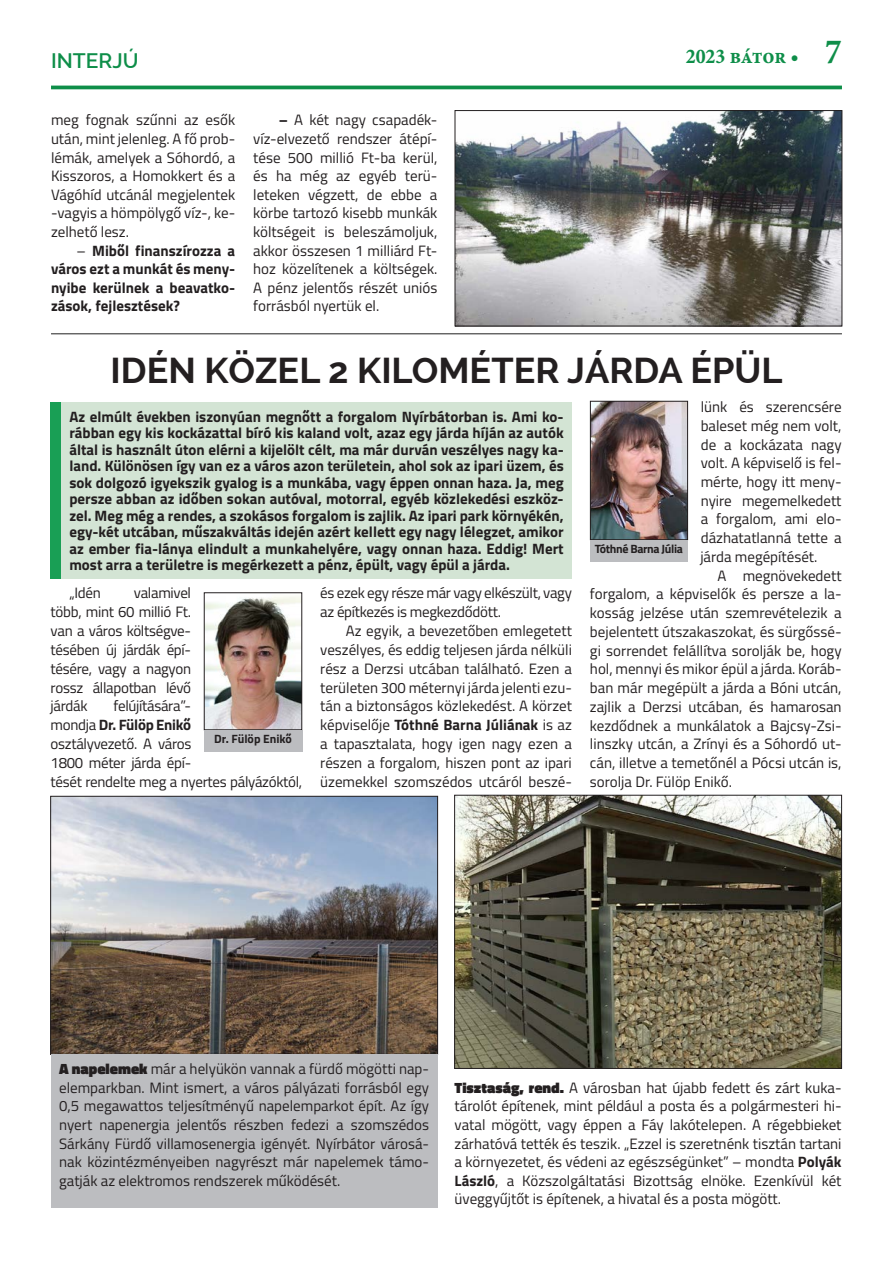
<style>
.page{position:relative;width:893px;height:1263px;background:#fff}
.page>*{position:absolute;margin:0;border:0;box-sizing:border-box;transform-origin:0 0}
.t1{font:700 36px "Raleway";color:#231f20}
.t2{font:21px "Minion Pro Bold Cn Capt";letter-spacing:-.005em;color:#0e8e49}
.t3{font:600 21px "Raleway";color:#0e8e49}
.t4{font:15px/18.8px "Titillium";color:#231f20;text-align:justify}
.t5{font:700 15px/16.5px "Titillium";color:#231f20;text-align:justify}
.t6{font:15px/18.9px "Titillium";letter-spacing:-.02em;color:#231f20}
.t7{font:700 12px "Titillium";letter-spacing:-.03em;color:#231f20}
.t8{font:700 12px "Titillium";color:#231f20}
.s1{font-size:35.55px}
.s2{font-weight:400}
.s3{font-weight:700}
.s4{font-weight:900}
</style>
<div class="page">
<hr style="left:51px;top:86px;width:791px;height:3px;background:#0e8e49">
<img style="left:457px;top:112px;width:383px;height:212px">
<div style="left:455px;top:110px;width:387px;height:216px;border:1px solid #231f20"></div>
<hr style="left:51px;top:333px;width:791px;height:1px;background:#202020">
<div style="left:51px;top:402px;width:521px;height:177px;background:#d3e4d4"></div>
<div style="left:51px;top:403px;width:10px;height:176px;background:#199f55"></div>
<img style="left:456px;top:797px;width:384px;height:270px">
<div style="left:454px;top:795px;width:388px;height:274px;border:1px solid #231f20"></div>
<img style="left:52px;top:798px;width:384px;height:254px">
<div style="left:50px;top:796px;width:388px;height:258px;border:1px solid #231f20"></div>
<div style="left:51px;top:1054px;width:387px;height:154px;background:#bcbdc0"></div>
<img style="left:592px;top:403px;width:94px;height:135px">
<div style="left:590px;top:401px;width:98px;height:139px;border:1px solid #231f20"></div>
<div style="left:590px;top:540px;width:98px;height:21px;background:#bcbdc0"></div>
<img style="left:206px;top:596px;width:94px;height:132px">
<div style="left:204px;top:592px;width:98px;height:138px;border:1px solid #231f20"></div>
<div style="left:204px;top:730px;width:98px;height:22px;background:#bcbdc0"></div>
<h2 class="t3" style="left:51px;top:48px;width:89px">INTERJÚ</h2>
<h2 class="t2" style="left:686px;top:42px;width:158px">2023 bátor • <span class="s1">7</span></h2>
<p class="t4" style="left:51px;top:110px;width:186px">meg fognak szűnni az esők után, mint jelenleg. A fő prob&shy;lémák, amelyek a Sóhordó, a Kisszoros, a Homokkert és a Vágóhíd utcánál megjelentek -vagyis a hömpölygő víz-, ke&shy;zelhető lesz.</p>
<p class="t5" style="left:51px;top:240px;width:186px;line-height:18.6px;text-indent:26px"><span class="s2">–</span> Miből finanszírozza a város ezt a munkát és men - nyibe kerülnek a beavatko&shy;zások, fejlesztések?</p>
<p class="t4" style="left:253px;top:110px;width:186px;text-indent:26px"><span class="s3">–</span> A két nagy csapadék&shy;víz-elvezető rendszer átépí&shy;tése 500 millió Ft-ba kerül, és ha még az egyéb terü&shy;leteken végzett, de ebbe a körbe tartozó kisebb munkák költségeit is beleszámoljuk, akkor összesen 1 milliárd Ft&shy;hoz közelítenek a költségek.<br>A pénz jelentős részét uniós forrásból nyertük el.</p>
<h1 class="t1" style="left:111px;top:349px;width:673px">IDÉN KÖZEL 2 KILOMÉTER JÁRDA ÉPÜL</h1>
<p class="t5" style="left:69px;top:407px;width:496px">Az elmúlt években iszonyúan megnőtt a forgalom Nyírbátorban is. Ami ko&shy;rábban egy kis kockázattal bíró kis kaland volt, azaz egy járda híján az autók által is használt úton elérni a kijelölt célt, ma már durván veszélyes nagy ka&shy;land. Különösen így van ez a város azon területein, ahol sok az ipari üzem, és sok dolgozó igyekszik gyalog is a munkába, vagy éppen onnan haza. Ja, meg persze abban az időben sokan autóval, motorral, egyéb közlekedési eszköz&shy;zel. Meg még a rendes, a szokásos forgalom is zajlik. Az ipari park környékén, egy-két utcában, műszakváltás idején azért kellett egy nagy lélegzet, amikor az ember fia-lánya elindult a munkahelyére, vagy onnan haza. Eddig! Mert most arra a területre is megérkezett a pénz, épült, vagy épül a járda.</p>
<p class="t4" style="left:69px;top:583px;width:33px">„Idén</p>
<p class="t4" style="left:51px;top:583px;width:142px;text-indent:83px">valamivel több, mint 60 millió Ft. van a város költségve&shy;tésében új járdák épí&shy;tésére, vagy a nagyon rossz állapotban lévő járdák</p>
<p class="t6" style="left:51px;top:696px;width:253px;text-indent:63px">felújítására”-<br>mondja <span class="s3">Dr. Fülöp Enikő<br></span>osztályvezető. A város<br>1800 méter járda épí-<br>tését rendelte meg a nyertes pályázóktól,</p>
<p class="t8" style="left:214px;top:730px;width:79px">Dr. Fülöp Enikő</p>
<p class="t6" style="left:320px;top:583px;width:253px">és ezek egy része már vagy elkészült, vagy az építkezés is megkezdődött.</p>
<p class="t4" style="left:320px;top:621px;width:253px;text-indent:26px">Az egyik, a bevezetőben emlegetett veszélyes, és eddig teljesen járda nélküli rész a Derzsi utcában található. Ezen a területen 300 méternyi járda jelenti ezu&shy;tán a biztonságos közlekedést. A körzet képviselője <span class="s3">Tóthné Barna Júliának</span> is az a tapasztalata, hogy igen nagy ezen a részen a forgalom, hiszen pont az ipari üzemekkel szomszédos utcáról beszé-</p>
<p class="t4" style="left:700px;top:397px;width:143px">lünk és szerencsére baleset még nem volt, de a kockázata nagy volt. A képviselő is fel&shy;mérte, hogy itt men - nyire megemelkedett a forgalom, ami elo&shy;dázhatatlanná tette a járda megépítését.</p>
<p class="t4" style="left:590px;top:565px;width:253px;text-indent:128px">A megnövekedett forgalom, a képviselők és persze a la&shy;kosság jelzése után szemrevételezik a bejelentett útszakaszokat, és sürgőssé&shy;gi sorrendet felállítva sorolják be, hogy hol, mennyi és mikor épül a járda. Koráb&shy;ban már megépült a járda a Bóni utcán, zajlik a Derzsi utcában, és hamarosan kezdődnek a munkálatok a Bajcsy-Zsi&shy;linszky utcán, a Zrínyi és a Sóhordó ut&shy;cán, illetve a temetőnél a Pócsi utcán is, sorolja Dr. Fülöp Enikő.</p>
<p class="t7" style="left:595px;top:540px;width:90px">Tóthné Barna Júlia</p>
<p class="t4" style="left:59px;top:1059px;width:371px"><span class="s4">A napelemek</span> már a helyükön vannak a fürdő mögötti nap&shy;elemparkban. Mint ismert, a város pályázati forrásból egy 0,5 megawattos teljesítményű napelemparkot épít. Az így nyert napenergia jelentős részben fedezi a szomszédos Sárkány Fürdő villamosenergia igényét. Nyírbátor városá&shy;nak közintézményeiben nagyrészt már napelemek támo&shy;gatják az elektromos rendszerek működését.</p>
<p class="t4" style="left:455px;top:1077px;width:388px"><span class="s4">Tisztaság, rend.</span> A városban hat újabb fedett és zárt kuka&shy;tárolót építenek, mint például a posta és a polgármesteri hi&shy;vatal mögött, vagy éppen a Fáy lakótelepen. A régebbieket zárhatóvá tették és teszik. „Ezzel is szeretnénk tisztán tartani a környezetet, és védeni az egészségünket” – mondta <span class="s3">Polyák László</span>, a Közszolgáltatási Bizottság elnöke. Ezenkívül két üveggyűjtőt is építenek, a hivatal és a posta mögött.</p>
</div>
